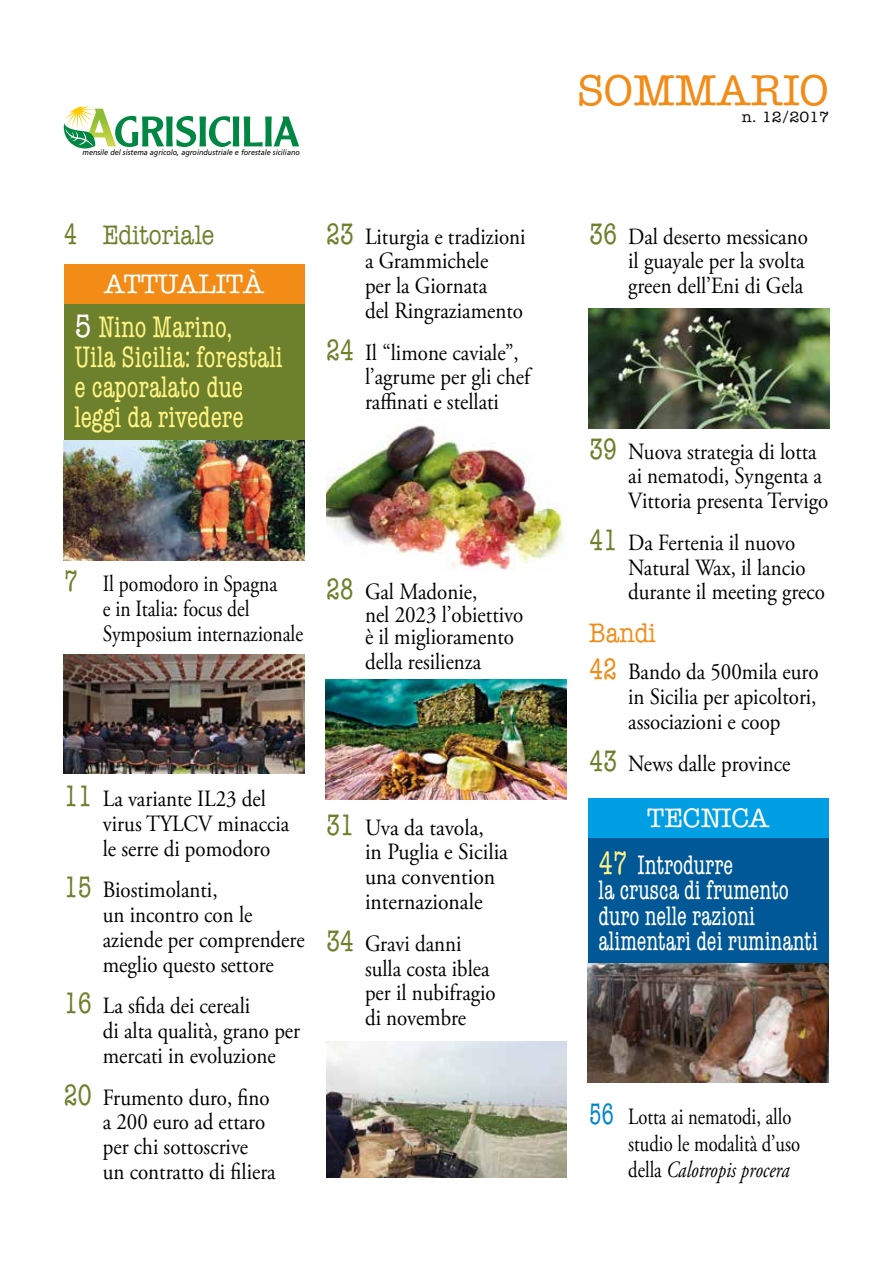
<style>
.page{position:relative;width:893px;height:1263px;background:#fff}
.page>*{position:absolute;margin:0;border:0;box-sizing:border-box;transform-origin:0 0}
.t1{font:500 43.5px "American Typewriter";color:#f38b17}
.t2{font:condensed 30px/30px "American Typewriter";color:#fff385;scale:.88 1}
.t3{font:condensed 27px/25.5px "American Typewriter";color:#fff;scale:.84 1}
.t4{font:500 27px/49.1px "American Typewriter";color:#6d802b;scale:.85 1}
.t5{font:500 27px "American Typewriter";color:#f38b17;scale:.85 1}
.t6{font:23.25px/24.8px "Adobe Garamond Pro";color:#000;scale:.9 1}
.t7{font:23.25px/26.2px "Adobe Garamond Pro";color:#000;scale:.8 1}
.t8{font:23.25px/24.8px "Adobe Garamond Pro";color:#000;scale:.84 1}
.t9{font:23.25px/24.8px "Adobe Garamond Pro";color:#000;scale:.93 1}
.t10{font:500 15px "American Typewriter";color:#000}
.t11{font:italic 7.65px "Frutiger";color:#000;scale:.95 1}
.s1{font-weight:400;font-stretch:condensed;font-size:30px}
.s2{color:#fff}
.s3{font-size:33px;color:#fff}
.s4{font-family:"American Typewriter";font-stretch:condensed;font-size:30px;color:#6d802b}
.s5{font-family:"American Typewriter";font-stretch:condensed;font-size:30px;color:#f38b17}
.s6{font-weight:500;font-stretch:normal}
.s7{font-size:33px;color:#fff385}
.s8{font-family:"American Typewriter";font-stretch:condensed;font-size:30px;color:#0086cb}
.s9{font-style:italic}
</style>
<div class="page">
<svg style="left:64px;top:106px;width:235px;height:42px"></svg>
<img style="left:64px;top:440px;width:241px;height:120px">
<img style="left:64px;top:654px;width:241px;height:120px">
<img style="left:325px;top:679px;width:241px;height:120px">
<img style="left:326px;top:1042px;width:241px;height:136px">
<img style="left:588px;top:309px;width:241px;height:120px">
<img style="left:326px;top:425px;width:241px;height:146px">
<img style="left:588px;top:963px;width:241px;height:120px">
<div style="left:64px;top:267px;width:241px;height:173px;background:#6d802b"></div>
<div style="left:64px;top:264px;width:241px;height:39px;background:#f38b17"></div>
<div style="left:588px;top:804px;width:241px;height:159px;background:#005996"></div>
<div style="left:588px;top:798px;width:241px;height:39px;background:#009ee3"></div>
<p class="t11" style="left:83px;top:148px;width:230px">mensile del sistema agricolo, agroindustriale e forestale siciliano</p>
<p class="t4" style="left:104px;top:210px;width:190px;text-indent:-40px"><span class="s1">4</span> Editoriale<br><span class="s2">ATTUALITÀ</span></p>
<p class="t2" style="left:74px;top:312px;width:238px"><span class="s3">5</span> Nino Marino,<br>Uila Sicilia: forestali e caporalato due leggi da rivedere</p>
<p class="t6" style="left:365px;top:225px;width:180px;text-indent:-39px"><span class="s4">23</span> Liturgia e tradizioni a Grammichele<br>per la Giornata<br>del Ringraziamento</p>
<p class="t6" style="left:365px;top:341px;width:185px;text-indent:-39px"><span class="s4">24</span> Il “limone caviale”, l’agrume per gli chef raffinati e stellati</p>
<p class="t8" style="left:103px;top:572px;width:240px;text-indent:-39px"><span class="s4">7</span> Il pomodoro in Spagna<br>e in Italia: focus del<br>Symposium internazionale</p>
<p class="t6" style="left:365px;top:582px;width:177px;line-height:22.5px;text-indent:-39px"><span class="s4">28</span> Gal Madonie,<br>nel 2023 l’obiettivo è il miglioramento</p>
<p class="t6" style="left:365px;top:650px;width:131px">della resilienza</p>
<p class="t6" style="left:103px;top:787px;width:209px;text-indent:-39px"><span class="s4">11</span> La variante IL23 del virus TYLCV minaccia le serre di pomodoro</p>
<p class="t6" style="left:103px;top:878px;width:226px;text-indent:-39px"><span class="s4">15</span> Biostimolanti,<br>un incontro con le aziende per comprendere meglio questo settore</p>
<p class="t6" style="left:103px;top:994px;width:221px;text-indent:-39px"><span class="s4">16</span> La sfida dei cereali<br>di alta qualità, grano per mercati in evoluzione</p>
<p class="t6" style="left:103px;top:1086px;width:194px;text-indent:-39px"><span class="s4">20</span> Frumento duro, fino a 200 euro ad ettaro per chi sottoscrive<br>un contratto di filiera</p>
<p class="t9" style="left:365px;top:816px;width:155px;text-indent:-39px"><span class="s4">31</span> Uva da tavola,<br>in Puglia e Sicilia una convention internazionale</p>
<p class="t6" style="left:365px;top:932px;width:147px;text-indent:-39px"><span class="s4">34</span> Gravi danni sulla costa iblea per il nubifragio di novembre</p>
<h1 class="t1" style="left:578px;top:66px;width:253px">SOMMARIO</h1>
<p class="t10" style="left:742px;top:108px;width:89px">n. 12/2017</p>
<p class="t6" style="left:628px;top:225px;width:201px;text-indent:-39px"><span class="s4">36</span> Dal deserto messicano il guayale per la svolta green dell’Eni di Gela</p>
<p class="t6" style="left:628px;top:440px;width:224px;text-indent:-39px"><span class="s4">39</span> Nuova strategia di lotta ai nematodi, Syngenta a<br>Vittoria presenta Tervigo</p>
<p class="t6" style="left:628px;top:531px;width:220px;text-indent:-39px"><span class="s4">41</span> Da Fertenia il nuovo<br>Natural Wax, il lancio durante il meeting greco</p>
<p class="t5" style="left:589px;top:618px;width:80px">Bandi</p>
<p class="t6" style="left:628px;top:660px;width:213px;text-align:justify;text-indent:-39px"><span class="s5">42</span> Bando da 500mila euro in Sicilia per apicoltori, associazioni e coop</p>
<p class="t6" style="left:589px;top:752px;width:225px"><span class="s4">43</span> News dalle province</p>
<p class="t3" style="left:599px;top:795px;width:205px;line-height:46.8px;text-indent:49px"><span class="s6">TECNICA<br></span><span class="s7">47</span> Introdurre</p>
<p class="t3" style="left:599px;top:878px;width:263px">la crusca di frumento duro nelle razioni alimentari dei ruminanti</p>
<p class="t7" style="left:628px;top:1105px;width:216px;text-indent:-39px"><span class="s8">56</span> Lotta ai nematodi, allo studio le modalità d’uso della <span class="s9">Calotropis procera</span></p>
</div>
